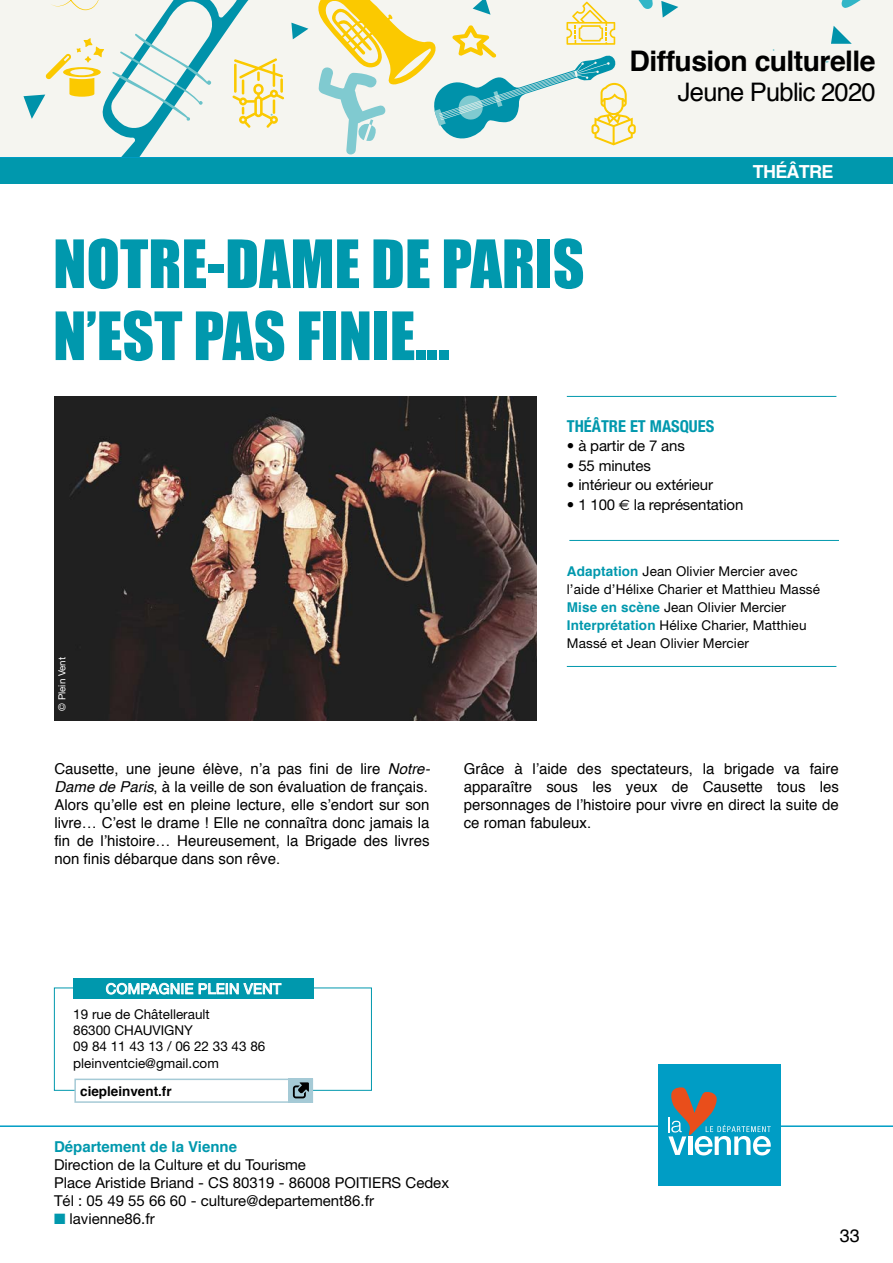
<style>
.page{position:relative;width:893px;height:1263px;background:#fff}
.page>*{position:absolute;margin:0;border:0;box-sizing:border-box;transform-origin:0 0}
.t1{font:61.5px/72px "Impact";color:#0098ad}
.t2{font:700 28.35px "Helvetica";letter-spacing:-.02em;color:#000}
.t3{font:25.5px "Helvetica";letter-spacing:-.03em;color:#000}
.t4{font:700 18px "Helvetica";letter-spacing:-.04em;color:#fff}
.t5{font:18px "Helvetica";color:#000}
.t6{font:700 condensed 16.5px "Helvetica Neue";color:#0098ad}
.t7{font:15px/18px "Helvetica";color:#000}
.t8{font:15px/18px "Helvetica Neue";color:#000}
.t9{font:700 15px "Helvetica";color:#0098ad}
.t10{font:14.4px "Helvetica Neue";letter-spacing:.02em;color:#fff}
.t11{font:13.5px/18px "Helvetica Neue";letter-spacing:.01em;color:#000}
.t12{font:700 13.5px "Helvetica";color:#000}
.t13{font:9.75px "Helvetica Neue";color:#fff}
.s1{font-family:"Euro Sans"}
.s2{font-family:"Helvetica";font-weight:700;color:#0098ad}
.s3{font-style:italic}
.s4{color:#0098ad}
</style>
<div class="page">
<hr style="left:0;top:1125px;width:893px;height:2px;background:#009dc5">
<div style="left:659px;top:1064px;width:122px;height:122px;background:#009dc5"></div>
<svg style="left:668px;top:1087px;width:103px;height:68px"></svg>
<div style="left:0;top:0;width:893px;height:166px;background:#f5f5f0"></div>
<svg style="left:291px;top:23px;width:17px;height:16px"></svg>
<svg style="left:23px;top:0;width:261px;height:158px"></svg>
<svg style="left:318px;top:0;width:543px;height:155px"></svg>
<div style="left:54px;top:987px;width:318px;height:104px;border:1px solid #0098ad"></div>
<div style="left:73px;top:978px;width:241px;height:20px;background:#0098ad"></div>
<svg style="left:106px;top:983px;width:87px;height:11px"></svg>
<svg style="left:199px;top:983px;width:82px;height:11px"></svg>
<hr style="left:567px;top:396px;width:269px;height:1px;background:#0098ad">
<hr style="left:569px;top:540px;width:270px;height:1px;background:#0098ad">
<hr style="left:567px;top:666px;width:269px;height:1px;background:#0098ad">
<img style="left:54px;top:396px;width:482px;height:324px">
<div style="left:75px;top:1079px;width:237px;height:23px;background:#fff"></div>
<div style="left:74px;top:1078px;width:239px;height:25px;border:2px solid #a5cad6"></div>
<div style="left:289px;top:1078px;width:24px;height:25px;background:#a5cad6"></div>
<svg style="left:293px;top:1082px;width:16px;height:16px"></svg>
<div style="left:0;top:158px;width:893px;height:26px;background:#0098ad"></div>
<h2 class="t2" style="left:630px;top:38px;width:247px">Diffusion culturelle</h2>
<h3 class="t3" style="left:678px;top:72px;width:199px">Jeune Public 2020</h3>
<p class="t4" style="left:753px;top:157px;width:82px">THÉÂTRE</p>
<h1 class="t1" style="left:53px;top:226px;width:533px">NOTRE-DAME DE PARIS<br>N’EST PAS FINIE...</h1>
<p class="t6" style="left:567px;top:416px;width:149px">THÉÂTRE ET MASQUES</p>
<p class="t8" style="left:567px;top:436px;width:120px">• à partir de 7 ans</p>
<p class="t8" style="left:567px;top:456px;width:86px">• 55 minutes</p>
<p class="t8" style="left:567px;top:475px;width:148px">• intérieur ou extérieur</p>
<p class="t8" style="left:567px;top:495px;width:178px">• 1 100 <span class="s1">€</span> la représentation</p>
<p class="t13" style="left:56px;top:711px;width:55px;rotate:-90deg">© Plein Vent</p>
<p class="t11" style="left:567px;top:562px;width:255px"><span class="s2">Adaptation</span> Jean Olivier Mercier avec l’aide d’Hélixe Charier et Matthieu Massé <span class="s2">Mise en scène</span> Jean Olivier Mercier <span class="s2">Interprétation</span> Hélixe Charier, Matthieu Massé et Jean Olivier Mercier</p>
<p class="t7" style="left:54px;top:760px;width:377px">Causette, une jeune élève, n’a pas fini de lire <span class="s3">Notre-Dame de Paris</span>, à la veille de son évaluation de français.<br>Alors qu’elle est en pleine lecture, elle s’endort sur son livre… C’est le drame ! Elle ne connaîtra donc jamais la fin de l’histoire… Heureusement, la Brigade des livres non finis débarque dans son rêve.</p>
<p class="t7" style="left:464px;top:760px;width:377px;text-align:justify">Grâce à l’aide des spectateurs, la brigade va faire apparaître sous les yeux de Causette tous les personnages de l’histoire pour vivre en direct la suite de ce roman fabuleux.</p>
<p class="t10" style="left:106px;top:980px;width:177px">COMPAGNIE PLEIN VENT</p>
<p class="t11" style="left:73px;top:1006px;width:194px;line-height:16.2px">19 rue de Châtellerault<br>86300 CHAUVIGNY<br>09 84 11 43 13 / 06 22 33 43 86 pleinventcie@gmail.com</p>
<p class="t12" style="left:80px;top:1080px;width:93px">ciepleinvent.fr</p>
<p class="t9" style="left:54px;top:1135px;width:185px">Département de la Vienne</p>
<p class="t8" style="left:54px;top:1155px;width:397px">Direction de la Culture et du Tourisme<br>Place Aristide Briand - CS 80319 - 86008 POITIERS Cedex<br>Tél : 05 49 55 66 60 - culture@departement86.fr</p>
<p class="t8" style="left:54px;top:1209px;width:102px"><span class="s4">■</span> lavienne86.fr</p>
<p class="t5" style="left:840px;top:1222px;width:22px">33</p>
</div>
